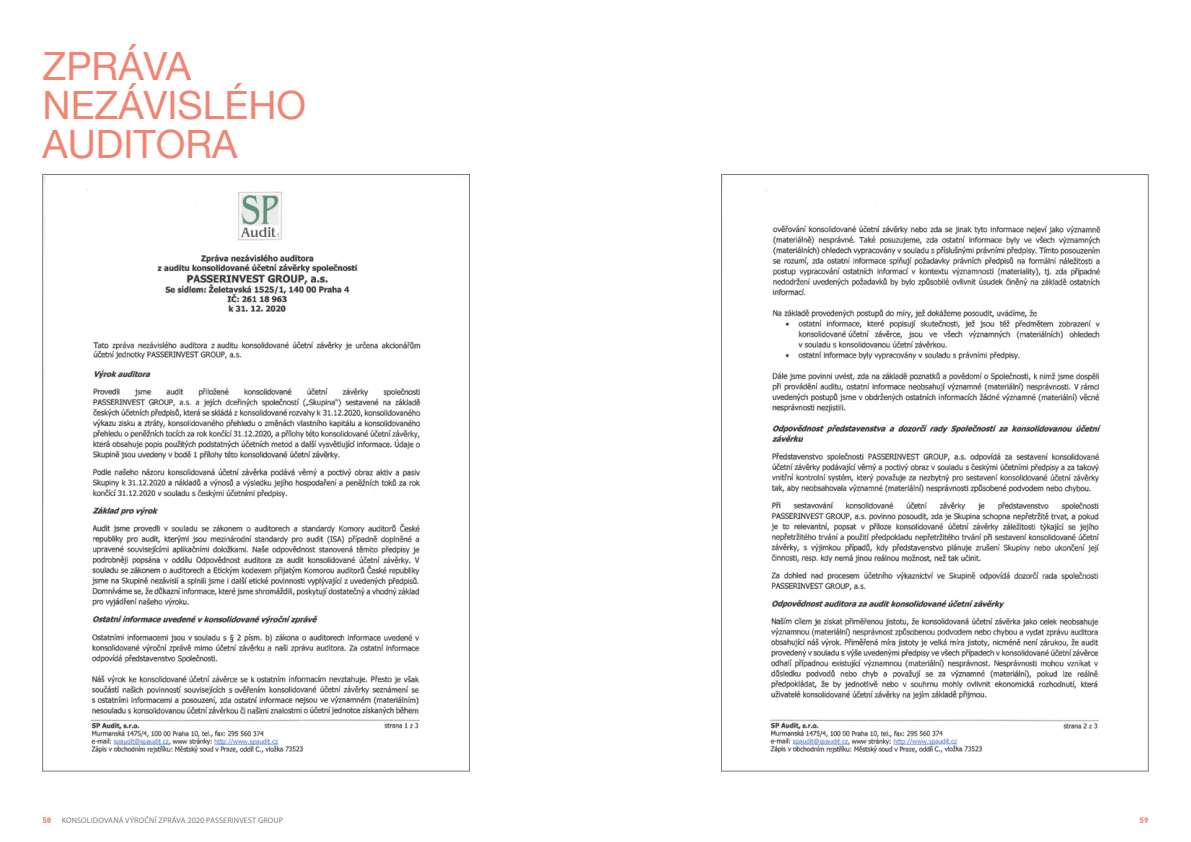
<style>
.page{position:relative;width:1191px;height:842px;background:#fff}
.page>*{position:absolute;margin:0;border:0;box-sizing:border-box;transform-origin:0 0}
.t1{font:39px/39px "Helvetica Neue";color:#f08573}
.t2{font:8px "Myriad Pro";letter-spacing:.02em;color:#7c7b7b}
.t3{font:700 8px "PF Din Text Pro";color:#f08573}
.s1{font-size:8.3px}
</style>
<div class="page">
<img style="left:45px;top:177px;width:376px;height:577px">
<img style="left:766px;top:189px;width:335px;height:565px">
<h1 class="t1" style="left:43px;top:49px;width:265px">ZPRÁVA<br>NEZÁVISLÉHO<br>AUDITORA</h1>
<p class="t3" style="left:43px;top:815px;width:10px">58</p>
<p class="t2" style="left:62px;top:815px;width:223px">KONSOLIDOVANÁ VÝROČNÍ ZPRÁVA <span class="s1">2020</span> PASSERINVEST GROUP</p>
<p class="t3" style="left:1139px;top:815px;width:10px">59</p>
</div>
